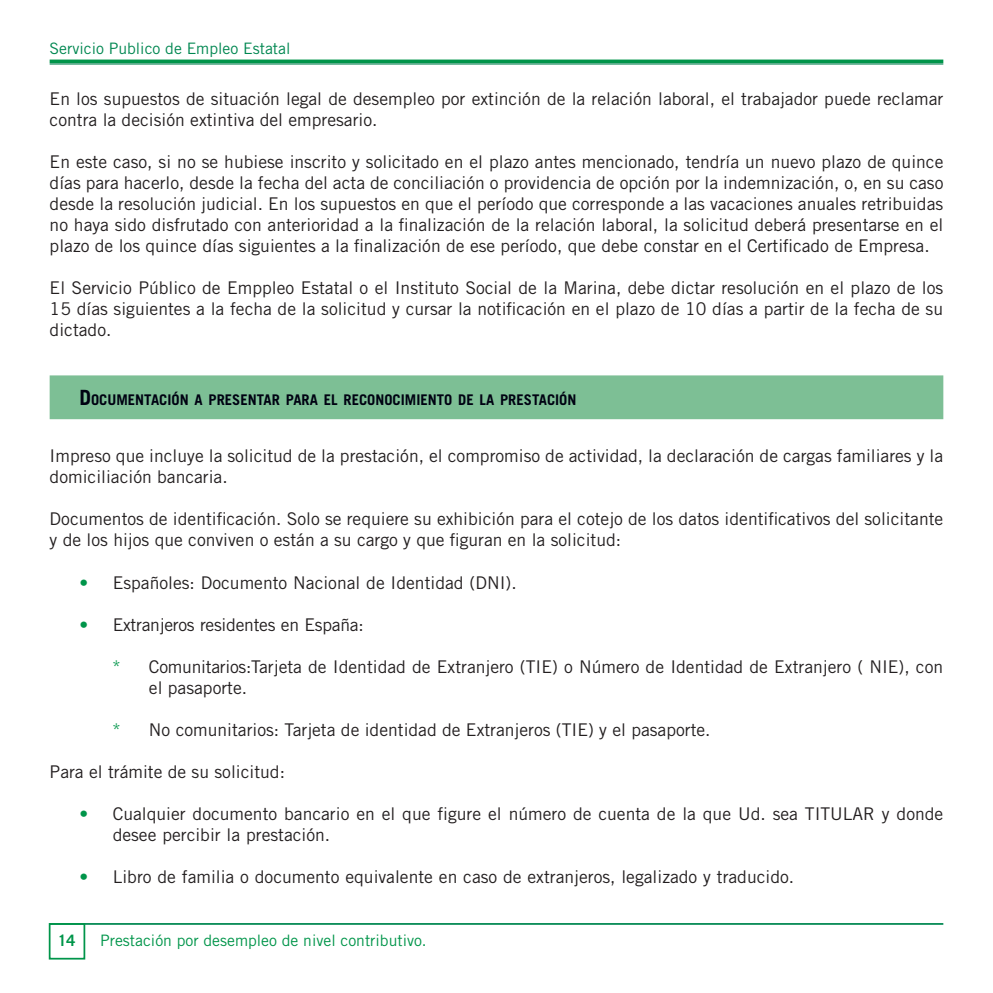
<style>
.page{position:relative;width:993px;height:993px;background:#fff}
.page>*{position:absolute;margin:0;border:0;box-sizing:border-box;transform-origin:0 0}
.t1{font:17.5px/21px "Trade Gothic LT Std";color:#231f20}
.t2{font:15.75px "Trade Gothic LT Std";color:#00954a}
.t3{font:15.75px "Trade Gothic LT Std";color:#008751}
.t4{font:700 15.75px "Trade Gothic LT Std";color:#00954a}
.t5{font:700 14.7px "Trade Gothic LT Std";color:#000212}
.s1{font-size:21px}
.s2{color:#00954a}
</style>
<div class="page">
<svg style="left:50px;top:59px;width:893px;height:4px;fill:#00954a"></svg>
<hr style="left:50px;top:63px;width:893px;height:2px;background:#5a8">
<hr style="left:50px;top:922px;width:893px;height:2px;background:#008751">
<div style="left:49px;top:922px;width:36px;height:37px;border:2px solid #00954a"></div>
<div style="left:50px;top:375px;width:893px;height:44px;background:#7dbf95"></div>
<p class="t3" style="left:50px;top:39px;width:242px">Servicio Publico de Empleo Estatal</p>
<p class="t1" style="left:50px;top:88px;width:895px">En los supuestos de situación legal de desempleo por extinción de la relación laboral, el trabajador puede reclamar contra la decisión extintiva del empresario.</p>
<p class="t1" style="left:50px;top:151px;width:895px;text-align:justify">En este caso, si no se hubiese inscrito y solicitado en el plazo antes mencionado, tendría un nuevo plazo de quince días para hacerlo, desde la fecha del acta de conciliación o providencia de opción por la indemnización, o, en su caso desde la resolución judicial. En los supuestos en que el período que corresponde a las vacaciones anuales retribuidas no haya sido disfrutado con anterioridad a la finalización de la relación laboral, la solicitud deberá presentarse en el plazo de los quince días siguientes a la finalización de ese período, que debe constar en el Certificado de Empresa.</p>
<p class="t1" style="left:50px;top:277px;width:894px;text-align:justify">El Servicio Público de Emppleo Estatal o el Instituto Social de la Marina, debe dictar resolución en el plazo de los 15 días siguientes a la fecha de la solicitud y cursar la notificación en el plazo de 10 días a partir de la fecha de su dictado.</p>
<p class="t5" style="left:79px;top:390px;width:496px"><span class="s1">D</span>OCUMENTACIÓN A PRESENTAR PARA EL RECONOCI MIENTO DE LA PRESTACIÓN</p>
<p class="t1" style="left:50px;top:445px;width:894px">Impreso que incluye la solicitud de la prestación, el compromiso de actividad, la declaración de cargas familiares y la domiciliación bancaria.</p>
<p class="t1" style="left:50px;top:508px;width:894px">Documentos de identificación. Solo se requiere su exhibición para el cotejo de los datos identificativos del solicitante y de los hijos que conviven o están a su cargo y que figuran en la solicitud:</p>
<p class="t1" style="left:79px;top:571px;width:438px"><span class="s2">•</span> Españoles: Documento Nacional de Identidad (DNI).</p>
<p class="t1" style="left:79px;top:613px;width:286px"><span class="s2">•</span> Extranjeros residentes en España:</p>
<p class="t1" style="left:149px;top:655px;width:795px;text-indent:-37px"><span class="s2">*</span> Comunitarios:Tarjeta de Identidad de Extranjero (TIE) o Número de Identidad de Extranjero ( NIE), con el pasaporte.</p>
<p class="t1" style="left:112px;top:718px;width:599px"><span class="s2">*</span> No comunitarios: Tarjeta de identidad de Extranjeros (TIE) y el pasaporte.</p>
<p class="t1" style="left:50px;top:760px;width:237px">Para el trámite de su solicitud:</p>
<p class="t1" style="left:113px;top:802px;width:831px;text-indent:-33px"><span class="s2">•</span> Cualquier documento bancario en el que figure el número de cuenta de la que Ud. sea TITULAR y donde desee percibir la prestación.</p>
<p class="t1" style="left:79px;top:865px;width:716px"><span class="s2">•</span> Libro de familia o documento equivalente en caso de extranjeros, legalizado y traducido.</p>
<p class="t4" style="left:58px;top:930px;width:19px">14</p>
<p class="t2" style="left:100px;top:930px;width:328px">Prestación por desempleo de nivel contributivo.</p>
</div>
